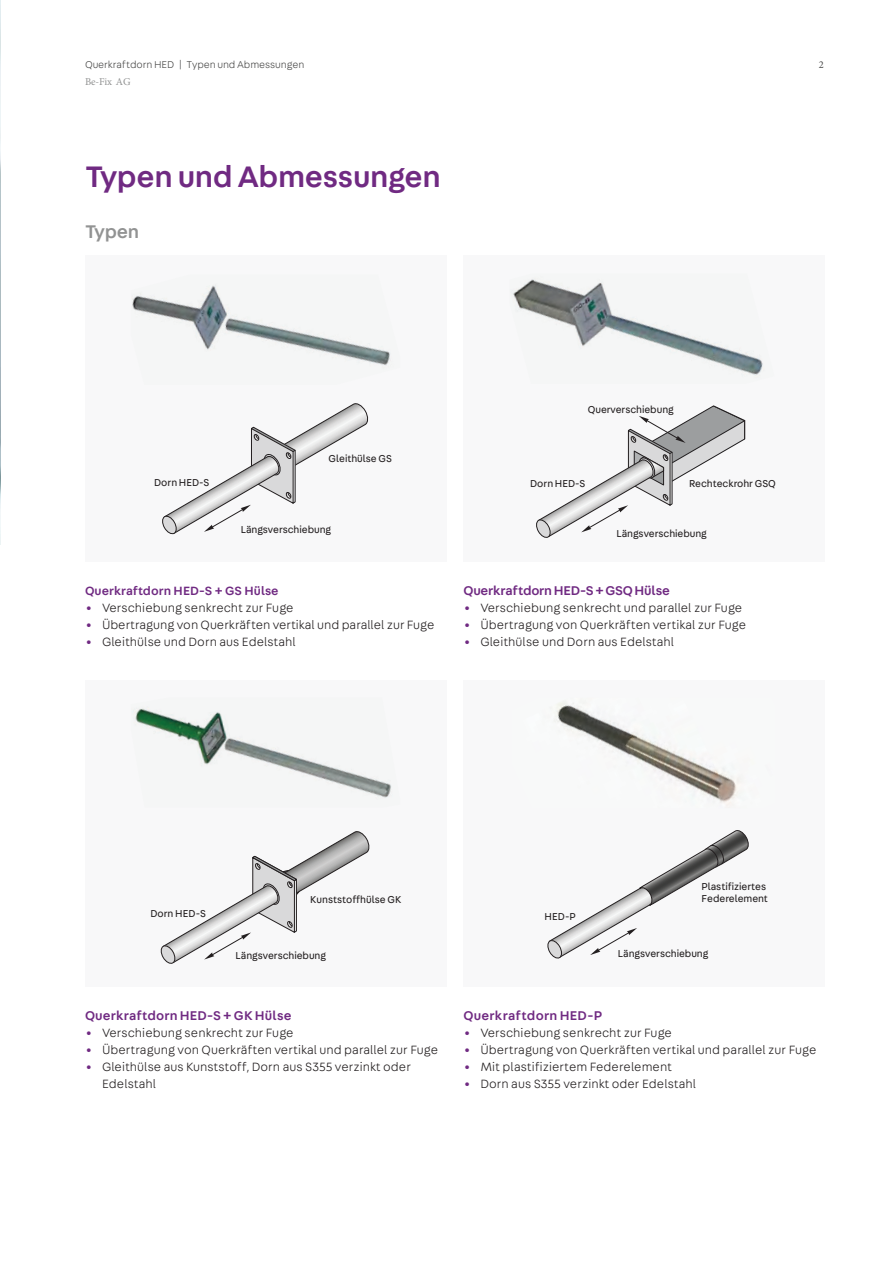
<style>
.page{position:relative;width:893px;height:1263px;background:#fff}
.page>*{position:absolute;margin:0;border:0;box-sizing:border-box;transform-origin:0 0}
.t1{font:500 31.5px "Fabriga";letter-spacing:-.01em;color:#702a82}
.t2{font:500 19.5px "Fabriga";letter-spacing:-.01em;color:#929393}
.t3{font:500 13.5px "Fabriga";letter-spacing:.005em;color:#702a82}
.t4{font:500 13.5px "Fabriga";letter-spacing:-.015em;color:#702a82}
.t5{font:300 12.75px/17px "Fabriga";letter-spacing:.005em;color:#231f20}
.t6{font:500 12.75px "Fabriga";letter-spacing:.005em;color:#702a82}
.t7{font:10.65px/12.5px "Fabriga";letter-spacing:-.005em;color:#231f20}
.t8{font:300 10.5px "Fabriga";letter-spacing:-.01em;color:#494948}
.t9{font:10.5px "Minion Pro";letter-spacing:-.01em;color:#929393}
.t10{font:10.5px "Minion Pro";color:#494948}
</style>
<div class="page">
<div style="left:85px;top:680px;width:361px;height:306px;background:#f8f8f9"></div>
<div style="left:463px;top:680px;width:361px;height:306px;background:#f8f8f9"></div>
<div style="left:85px;top:255px;width:361px;height:306px;background:#f8f8f9"></div>
<div style="left:463px;top:255px;width:362px;height:306px;background:#f8f8f9"></div>
<img style="left:556px;top:703px;width:183px;height:102px">
<img style="left:132px;top:285px;width:258px;height:81px">
<img style="left:512px;top:279px;width:252px;height:97px">
<img style="left:135px;top:708px;width:257px;height:90px">
<svg style="left:162px;top:403px;width:207px;height:132px"></svg>
<svg style="left:160px;top:831px;width:210px;height:133px"></svg>
<svg style="left:536px;top:406px;width:209px;height:132px"></svg>
<svg style="left:547px;top:830px;width:202px;height:129px"></svg>
<img style="left:0;top:0;width:1px;height:544px">
<p class="t8" style="left:85px;top:61px;width:221px">Querkraftdorn HED | Typen und Abmessungen</p>
<p class="t10" style="left:819px;top:58px;width:7px">2</p>
<p class="t9" style="left:85px;top:75px;width:47px">Be-Fix AG</p>
<h1 class="t1" style="left:85px;top:165px;width:357px">Typen und Abmessungen</h1>
<h2 class="t2" style="left:85px;top:224px;width:56px">Typen</h2>
<p class="t7" style="left:588px;top:403px;width:87px">Querverschiebung</p>
<p class="t7" style="left:329px;top:453px;width:65px">Gleithülse GS</p>
<p class="t7" style="left:154px;top:477px;width:57px">Dorn HED-S</p>
<p class="t7" style="left:530px;top:478px;width:57px">Dorn HED-S</p>
<p class="t7" style="left:689px;top:478px;width:88px">Rechteckrohr GSQ</p>
<p class="t7" style="left:241px;top:524px;width:92px">Längsverschiebung</p>
<p class="t7" style="left:616px;top:527px;width:92px">Längsverschiebung</p>
<p class="t6" style="left:85px;top:586px;width:195px">Querkraftdorn HED-S + GS Hülse</p>
<p class="t5" style="left:85px;top:600px;width:210px"><sup>•</sup> Verschiebung senkrecht zur Fuge</p>
<p class="t5" style="left:85px;top:617px;width:351px"><sup>•</sup> Übertragung von Querkräften vertikal und parallel zur Fuge</p>
<p class="t5" style="left:85px;top:634px;width:212px"><sup>•</sup> Gleithülse und Dorn aus Edelstahl</p>
<p class="t4" style="left:463px;top:586px;width:208px">Querkraftdorn HED-S + GSQ Hülse</p>
<p class="t5" style="left:463px;top:600px;width:280px"><sup>•</sup> Verschiebung senkrecht und parallel zur Fuge</p>
<p class="t5" style="left:463px;top:617px;width:284px"><sup>•</sup> Übertragung von Querkräften vertikal zur Fuge</p>
<p class="t5" style="left:463px;top:634px;width:212px"><sup>•</sup> Gleithülse und Dorn aus Edelstahl</p>
<p class="t7" style="left:310px;top:894px;width:93px">Kunststoffhülse GK</p>
<p class="t7" style="left:702px;top:880px;width:68px">Plastifiziertes<br>Federelement</p>
<p class="t7" style="left:150px;top:908px;width:57px">Dorn HED-S</p>
<p class="t7" style="left:544px;top:911px;width:33px">HED-P</p>
<p class="t7" style="left:236px;top:950px;width:92px">Längsverschiebung</p>
<p class="t7" style="left:618px;top:948px;width:92px">Längsverschiebung</p>
<p class="t3" style="left:85px;top:1011px;width:208px">Querkraftdorn HED-S + GK Hülse</p>
<p class="t5" style="left:85px;top:1025px;width:210px"><sup>•</sup> Verschiebung senkrecht zur Fuge</p>
<p class="t5" style="left:85px;top:1042px;width:355px"><sup>•</sup> Übertragung von Querkräften vertikal und parallel zur Fuge</p>
<p class="t5" style="left:102px;top:1059px;width:310px;text-indent:-17px"><sup>•</sup> Gleithülse aus Kunststoff, Dorn aus S355 verzinkt oder<br>Edelstahl</p>
<p class="t3" style="left:463px;top:1011px;width:140px">Querkraftdorn HED-P</p>
<p class="t5" style="left:463px;top:1025px;width:210px"><sup>•</sup> Verschiebung senkrecht zur Fuge</p>
<p class="t5" style="left:463px;top:1042px;width:355px"><sup>•</sup> Übertragung von Querkräften vertikal und parallel zur Fuge</p>
<p class="t5" style="left:463px;top:1059px;width:210px"><sup>•</sup> Mit plastifiziertem Federelement</p>
<p class="t5" style="left:463px;top:1076px;width:234px"><sup>•</sup> Dorn aus S355 verzinkt oder Edelstahl</p>
</div>
